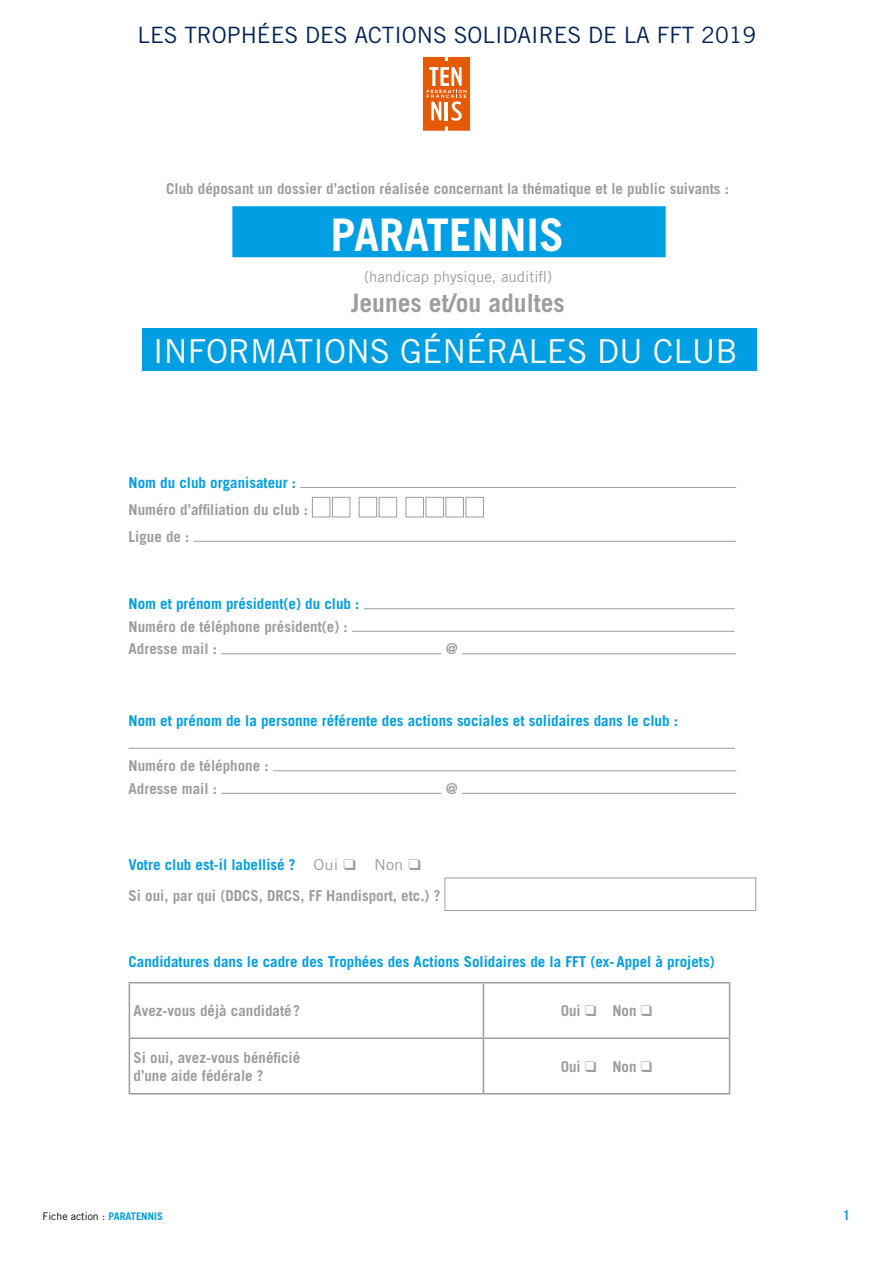
<style>
.page{position:relative;width:893px;height:1263px;background:#fff}
.page>*{position:absolute;margin:0;border:0;box-sizing:border-box;transform-origin:0 0}
.t1{font:700 45px "Trade Gothic";color:#fff}
.t2{font:33px "Trade Gothic";color:#fff}
.t3{font:700 25.5px "Trade Gothic";color:#9d9d9d}
.t4{font:22.5px "Trade Gothic";color:#002358}
.t5{font:700 15px/22.5px "Trade Gothic";color:#9d9d9d}
.t6{font:700 15px "Trade Gothic";color:#009fe3}
.t7{font:15px "Trade Gothic";color:#9d9d9d}
.t8{font:700 13.5px "Trade Gothic";color:#009fe3}
.t9{font:10.5px "Trade Gothic";color:#000}
.s1{color:#009fe3}
.s2{font-weight:400}
.s3{font-weight:700;color:#009fe3}
</style>
<div class="page">
<div style="left:142px;top:328px;width:614px;height:43px;background:#009fe3"></div>
<hr style="left:300px;top:487px;width:436px;height:1px;background:#9d9d9d">
<div style="left:312px;top:497px;width:18px;height:20px;border:1px solid #9d9d9d"></div>
<div style="left:359px;top:497px;width:18px;height:20px;border:1px solid #9d9d9d"></div>
<div style="left:406px;top:497px;width:18px;height:20px;border:1px solid #9d9d9d"></div>
<div style="left:445px;top:497px;width:19px;height:20px;border:1px solid #9d9d9d"></div>
<div style="left:332px;top:497px;width:18px;height:20px;border:1px solid #9d9d9d"></div>
<div style="left:379px;top:497px;width:18px;height:20px;border:1px solid #9d9d9d"></div>
<div style="left:426px;top:497px;width:18px;height:20px;border:1px solid #9d9d9d"></div>
<div style="left:465px;top:497px;width:19px;height:20px;border:1px solid #9d9d9d"></div>
<hr style="left:194px;top:541px;width:542px;height:1px;background:#9d9d9d">
<hr style="left:364px;top:608px;width:371px;height:1px;background:#9d9d9d">
<hr style="left:352px;top:631px;width:383px;height:1px;background:#9d9d9d">
<hr style="left:221px;top:653px;width:220px;height:1px;background:#9d9d9d">
<hr style="left:462px;top:653px;width:274px;height:1px;background:#9d9d9d">
<hr style="left:129px;top:748px;width:606px;height:1px;background:#9d9d9d">
<hr style="left:273px;top:770px;width:463px;height:1px;background:#9d9d9d">
<hr style="left:221px;top:793px;width:220px;height:1px;background:#9d9d9d">
<hr style="left:462px;top:793px;width:274px;height:1px;background:#9d9d9d">
<div style="left:445px;top:877px;width:311px;height:34px;border:1px solid #9d9d9d"></div>
<hr style="left:129px;top:1037px;width:354px;height:2px;background:#9d9d9d">
<hr style="left:483px;top:1037px;width:247px;height:2px;background:#9d9d9d">
<hr style="left:129px;top:982px;width:354px;height:1px;background:#9d9d9d">
<hr style="left:129px;top:983px;width:1px;height:54px;background:#9d9d9d">
<hr style="left:483px;top:982px;width:247px;height:1px;background:#9d9d9d">
<hr style="left:483px;top:983px;width:1px;height:54px;background:#9d9d9d">
<hr style="left:729px;top:983px;width:1px;height:54px;background:#9d9d9d">
<hr style="left:129px;top:1039px;width:1px;height:54px;background:#9d9d9d">
<hr style="left:483px;top:1039px;width:1px;height:54px;background:#9d9d9d">
<hr style="left:729px;top:1039px;width:1px;height:54px;background:#9d9d9d">
<hr style="left:129px;top:1093px;width:354px;height:1px;background:#9d9d9d">
<hr style="left:483px;top:1093px;width:247px;height:1px;background:#9d9d9d">
<div style="left:232px;top:206px;width:434px;height:51px;background:#009fe3;border:2px solid #009fe3"></div>
<svg style="left:422px;top:56px;width:49px;height:75px"></svg>
<h3 class="t4" style="left:138px;top:21px;width:620px">LES TROPHÉES DES ACTIONS SOLIDAIRES DE LA FFT 2019</h3>
<p class="t5" style="left:166px;top:178px;width:564px">Club déposant un dossier d’action réalisée concernant la thématique et le public suivants :</p>
<h1 class="t1" style="left:331px;top:207px;width:235px">PARATENNIS</h1>
<p class="t7" style="left:364px;top:267px;width:189px">(handicap physique, auditifl)</p>
<h3 class="t3" style="left:351px;top:287px;width:215px">Jeunes et/ou adultes</h3>
<h2 class="t2" style="left:153px;top:331px;width:586px">INFORMATIONS GÉNÉRALES DU CLUB</h2>
<p class="t6" style="left:129px;top:473px;width:169px">Nom du club organisateur :</p>
<p class="t5" style="left:129px;top:495px;width:181px;line-height:27px">Numéro d’affiliation du club :<br>Ligue de :</p>
<p class="t6" style="left:129px;top:595px;width:232px">Nom et prénom président(e) du club :</p>
<p class="t5" style="left:129px;top:615px;width:221px">Numéro de téléphone président(e) :<br>Adresse mail :</p>
<p class="t5" style="left:446px;top:637px;width:13px">@</p>
<p class="t6" style="left:129px;top:712px;width:551px">Nom et prénom de la personne référente des actions sociales et solidaires dans le club :</p>
<p class="t5" style="left:129px;top:754px;width:142px">Numéro de téléphone :<br>Adresse mail :</p>
<p class="t5" style="left:446px;top:777px;width:13px">@</p>
<p class="t5" style="left:129px;top:848px;width:313px;line-height:31px"><span class="s1">Votre club est-il labellisé ?</span> <span class="s2">Oui</span> ❑ <span class="s2">Non</span> ❑<br>Si oui, par qui (DDCS, DRCS, FF Handisport, etc.) ?</p>
<p class="t6" style="left:129px;top:953px;width:588px">Candidatures dans le cadre des Trophées des Actions Solidaires de la FFT (ex-Appel à projets)</p>
<p class="t5" style="left:134px;top:999px;width:168px">Avez-vous déjà candidaté?</p>
<p class="t5" style="left:561px;top:999px;width:93px">Oui ❑ Non ❑</p>
<p class="t5" style="left:134px;top:1048px;width:168px;line-height:18px">Si oui, avez-vous bénéficié d’une aide fédérale ?</p>
<p class="t5" style="left:561px;top:1055px;width:93px">Oui ❑ Non ❑</p>
<p class="t9" style="left:43px;top:1210px;width:122px">Fiche action : <span class="s3">PARATENNIS</span></p>
<p class="t8" style="left:843px;top:1207px;width:9px">1</p>
</div>
